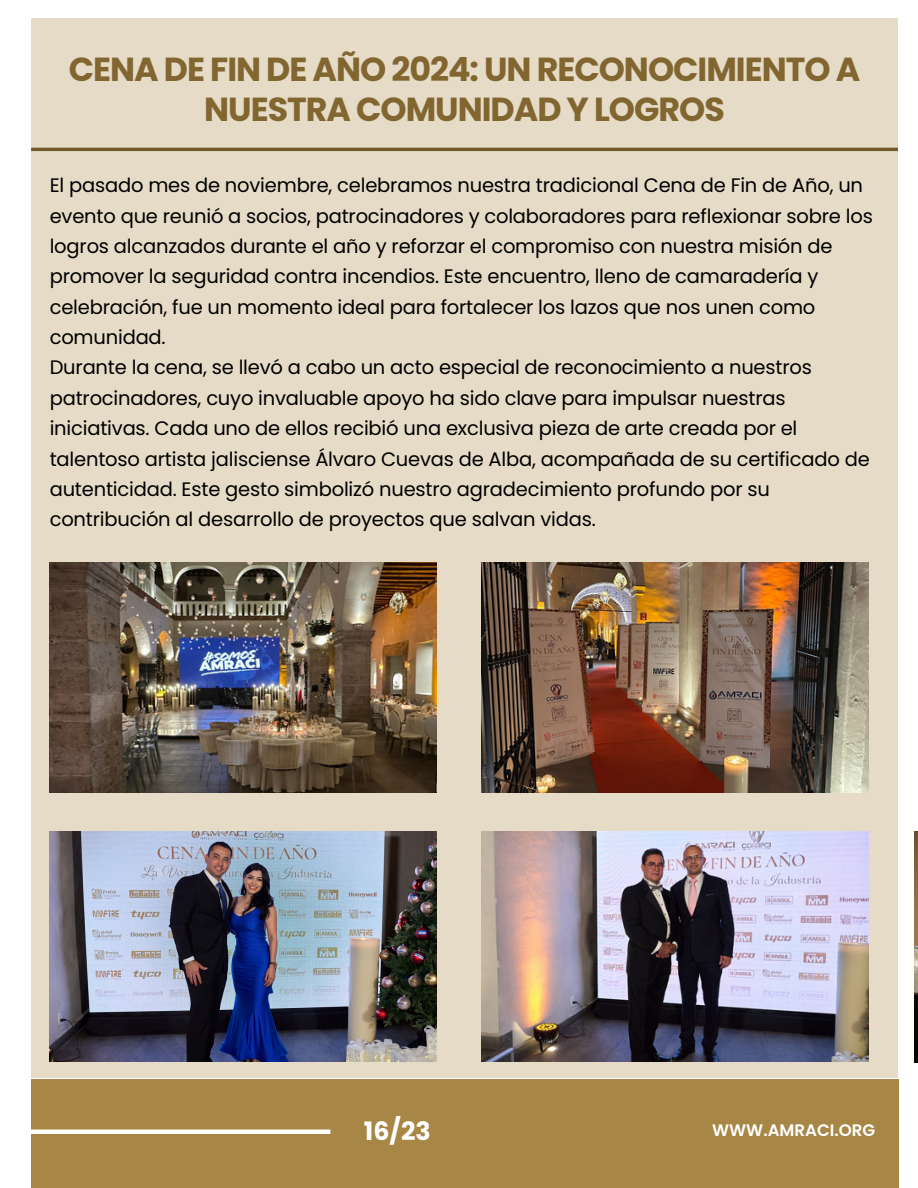
<style>
.page{position:relative;width:918px;height:1188px;background:#fff}
.page>*{position:absolute;margin:0;border:0;box-sizing:border-box;transform-origin:0 0}
.t1{font:700 33.3px/39.3px "Poppins";letter-spacing:-.03em;color:#715828;text-align:center}
.t2{font:700 25.35px "Poppins";color:#fff}
.t3{font:19.5px/30.3px "Poppins";letter-spacing:-.01em;color:#000}
.t4{font:600 16.65px "Poppins";color:#fff}
</style>
<div class="page">
<div style="left:31px;top:18px;width:867px;height:1060px;background:#e5dbc7"></div>
<div style="left:31px;top:1080px;width:867px;height:108px;background:#a88746"></div>
<hr style="left:31px;top:148px;width:867px;height:3px;background:#715828">
<div style="left:20px;top:1129px;width:310px;height:5px;background:#fff"></div>
<img style="left:915px;top:832px;width:3px;height:230px">
<img style="left:49px;top:563px;width:387px;height:230px">
<img style="left:482px;top:563px;width:387px;height:230px">
<img style="left:49px;top:832px;width:387px;height:230px">
<img style="left:482px;top:832px;width:387px;height:230px">
<p class="t1" style="left:69px;top:50px;width:793px">CENA DE FIN DE AÑO 2024: UN RECONOCIMIENTO A<br>NUESTRA COMUNIDAD Y LOGROS</p>
<p class="t3" style="left:50px;top:170px;width:825px">El pasado mes de noviembre, celebramos nuestra tradicional Cena de Fin de Año, un evento que reunió a socios, patrocinadores y colaboradores para reflexionar sobre los logros alcanzados durante el año y reforzar el compromiso con nuestra misión de promover la seguridad contra incendios. Este encuentro, lleno de camaradería y celebración, fue un momento ideal para fortalecer los lazos que nos unen como comunidad.<br>Durante la cena, se llevó a cabo un acto especial de reconocimiento a nuestros patrocinadores, cuyo invaluable apoyo ha sido clave para impulsar nuestras iniciativas. Cada uno de ellos recibió una exclusiva pieza de arte creada por el talentoso artista jalisciense Álvaro Cuevas de Alba, acompañada de su certificado de autenticidad. Este gesto simbolizó nuestro agradecimiento profundo por su contribución al desarrollo de proyectos que salvan vidas.</p>
<h1 class="t2" style="left:364px;top:1114px;width:68px">16/23</h1>
<p class="t4" style="left:712px;top:1119px;width:165px">WWW.AMRACI.ORG</p>
</div>
